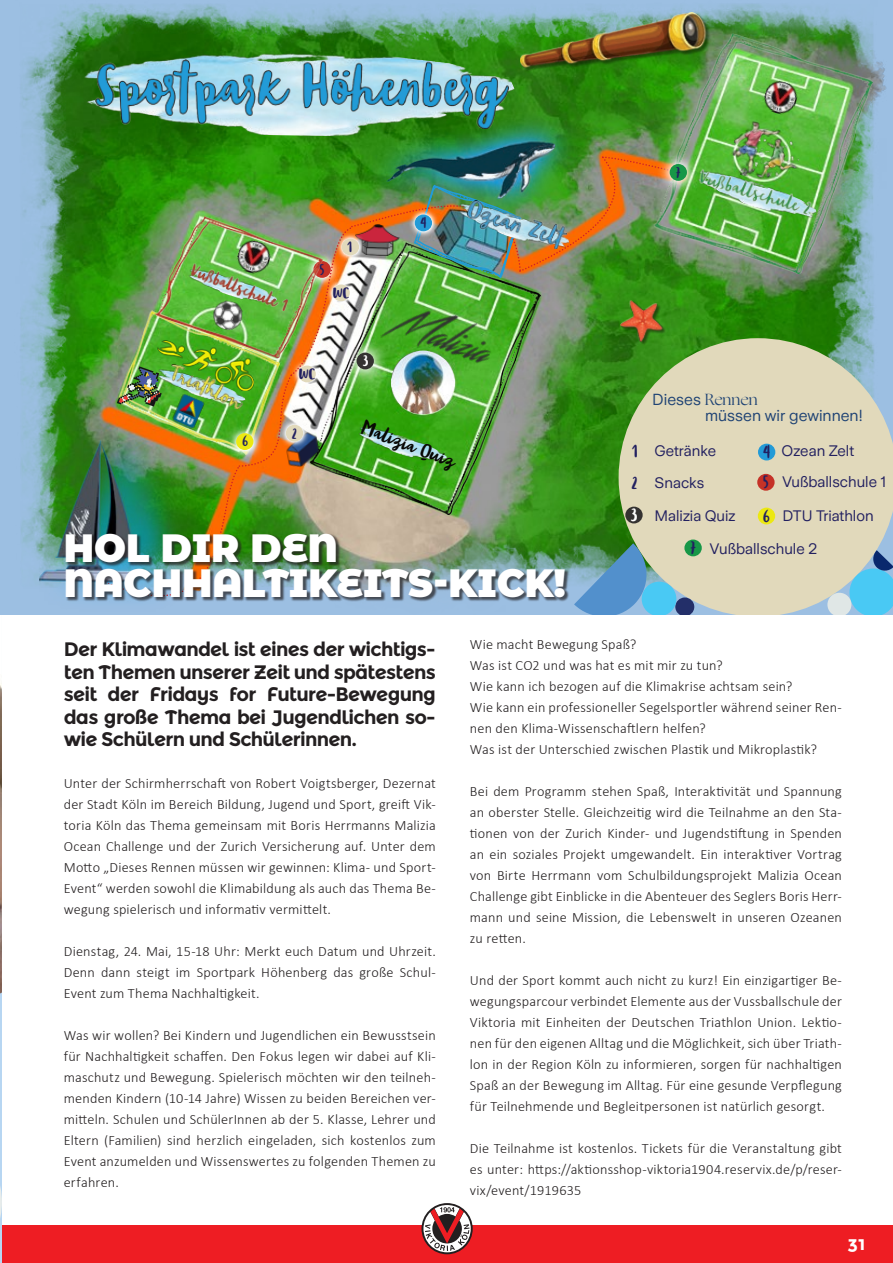
<style>
.page{position:relative;width:893px;height:1263px;background:#fff}
.page>*{position:absolute;margin:0;border:0;box-sizing:border-box;transform-origin:0 0}
.Überschrift_1{font:900 39.3px/35.1px "Montserrat Alternates";color:#fff;scale:.96 1}
.Zwischenüberschrift{font:700 19.5px/22.5px "Montserrat Alternates";letter-spacing:-.04em;color:#231f20;text-align:justify}
.t1{font:700 18px "Montserrat Alternates";color:#fff}
.t2{font:16.05px "Blog Script W00";color:#080704}
.t3{font:15.9px/15.9px "Zurich Sans";color:#1f4374}
.t4{font:15.15px "Zurich Sans";color:#222060}
.t5{font:15.15px/31.8px "Blog Script W00";color:#222060}
.t6{font:15.15px "Blog Script W00";color:#fff}
.Zwischenüberschrift-2{font:300 14.25px/21px "Calibri";letter-spacing:.01em;color:#231f20;text-align:justify}
.t7{font:12.75px "Blog Script W00";color:#222060}
.t8{font:12.75px "Blog Script W00";color:#fff}
.s1{font-family:"Ogg"}
.s2{font-family:"Blog Script W00"}
</style>
<div class="page">
<div style="left:0;top:1225px;width:893px;height:38px;background:#ee1d23"></div>
<svg style="left:421px;top:1203px;width:52px;height:51px"></svg>
<svg style="left:423px;top:1205px;width:48px;height:47px"></svg>
<hr style="left:0;top:0;width:2px;height:1263px;background:#b7d6f2">
<svg style="left:0;top:1186px;width:2px;height:32px"></svg>
<img style="left:0;top:614px;width:2px;height:379px">
<img style="left:0;top:0;width:893px;height:614px">
<img style="left:728px;top:118px;width:77px;height:68px">
<img style="left:761px;top:78px;width:39px;height:40px">
<img style="left:365px;top:112px;width:217px;height:43px">
<img style="left:39px;top:419px;width:50px;height:192px">
<svg style="left:694px;top:338px;width:199px;height:276px;background:#d7d4b9"></svg>
<svg style="left:827px;top:550px;width:66px;height:64px;background:#90c7d6"></svg>
<img style="left:89px;top:155px;width:605px;height:459px">
<img style="left:521px;top:12px;width:190px;height:60px">
<img style="left:621px;top:301px;width:46px;height:44px">
<img style="left:391px;top:351px;width:64px;height:63px;border-radius:32px">
<img style="left:407px;top:207px;width:33px;height:32px">
<div style="left:415px;top:214px;width:17px;height:17px;background:#239bd7;border-radius:50%"></div>
<img style="left:656px;top:150px;width:45px;height:45px">
<div style="left:670px;top:164px;width:17px;height:17px;background:#179747;border-radius:50%"></div>
<div style="left:625px;top:507px;width:18px;height:16px;background:#343231;border-radius:50%"></div>
<div style="left:758px;top:508px;width:17px;height:16px;background:#ece812;border-radius:50%"></div>
<div style="left:684px;top:539px;width:18px;height:17px;background:#179747;border-radius:50%"></div>
<div style="left:757px;top:474px;width:18px;height:17px;background:#c53227;border-radius:50%"></div>
<div style="left:758px;top:444px;width:17px;height:16px;background:#239bd7;border-radius:50%"></div>
<img style="left:455px;top:198px;width:115px;height:58px">
<img style="left:467px;top:200px;width:100px;height:49px">
<img style="left:278px;top:417px;width:33px;height:32px">
<div style="left:286px;top:425px;width:17px;height:17px;background:#e1d9bb;border-radius:50%"></div>
<div style="left:66px;top:533px;width:503px;height:69px;background:#231f20;opacity:.71"></div>
<p class="t7" style="left:242px;top:433px;width:8px">6</p>
<p class="t7" style="left:319px;top:262px;width:7px">5</p>
<p class="t7" style="left:347px;top:239px;width:7px">1</p>
<p class="t7" style="left:332px;top:286px;width:19px">WC</p>
<p class="t7" style="left:420px;top:216px;width:8px">4</p>
<p class="t7" style="left:298px;top:367px;width:19px">WC</p>
<p class="t7" style="left:292px;top:426px;width:7px">2</p>
<p class="t8" style="left:363px;top:353px;width:8px">3</p>
<p class="t2" style="left:365px;top:418px;width:101px;rotate:21deg">Malizia Quiz</p>
<p class="Überschrift_1" style="left:64px;top:528px;width:524px">HOL DIR DEN<br>NACHHALTIKEITS-KICK!</p>
<p class="t7" style="left:675px;top:165px;width:7px">7</p>
<p class="t5" style="left:632px;top:435px;width:8px">1<br>2</p>
<p class="t6" style="left:631px;top:506px;width:9px">3</p>
<p class="t3" style="left:705px;top:391px;width:160px;text-indent:-53px">Dieses <span class="s1">Rennen<br></span>müssen wir gewinnen!</p>
<p class="t4" style="left:654px;top:443px;width:63px">Getränke</p>
<p class="t5" style="left:763px;top:436px;width:10px">4</p>
<p class="t4" style="left:781px;top:443px;width:74px">Ozean Zelt</p>
<p class="t4" style="left:654px;top:475px;width:51px">Snacks</p>
<p class="t5" style="left:762px;top:466px;width:8px">5</p>
<p class="t4" style="left:782px;top:474px;width:105px">Vußballschule 1</p>
<p class="t4" style="left:654px;top:508px;width:83px">Malizia Quiz</p>
<p class="t5" style="left:763px;top:500px;width:9px">6</p>
<p class="t4" style="left:782px;top:507px;width:93px">DTU Triathlon</p>
<p class="t4" style="left:690px;top:540px;width:129px"><span class="s2">7</span> Vußballschule 2</p>
<p class="Zwischenüberschrift" style="left:64px;top:638px;width:374px">Der Klimawandel ist eines der wichtigs&shy;ten Themen unserer Zeit und spätestens seit der Fridays for Future-Bewegung das große Thema bei Jugendlichen so&shy;wie Schülern und Schülerinnen.</p>
<p class="Zwischenüberschrift-2" style="left:64px;top:773px;width:374px">Unter der Schirmherrschaft von Robert Voigtsberger, Dezernat der Stadt Köln im Bereich Bildung, Jugend und Sport, greift Vik&shy;toria Köln das Thema gemeinsam mit Boris Herrmanns Malizia Ocean Challenge und der Zurich Versicherung auf. Unter dem Motto „Dieses Rennen müssen wir gewinnen: Klima- und Sport-Event“ werden sowohl die Klimabildung als auch das Thema Be&shy;wegung spielerisch und informativ vermittelt.</p>
<p class="Zwischenüberschrift-2" style="left:64px;top:941px;width:374px">Dienstag, 24. Mai, 15-18 Uhr: Merkt euch Datum und Uhrzeit.<br>Denn dann steigt im Sportpark Höhenberg das große Schul-Event zum Thema Nachhaltigkeit.</p>
<p class="Zwischenüberschrift-2" style="left:64px;top:1025px;width:374px">Was wir wollen? Bei Kindern und Jugendlichen ein Bewusstsein für Nachhaltigkeit schaffen. Den Fokus legen wir dabei auf Kli&shy;maschutz und Bewegung. Spielerisch möchten wir den teilneh&shy;menden Kindern (10-14 Jahre) Wissen zu beiden Bereichen ver&shy;mitteln. Schulen und SchülerInnen ab der 5. Klasse, Lehrer und Eltern (Familien) sind herzlich eingeladen, sich kostenlos zum Event anzumelden und Wissenswertes zu folgenden Themen zu erfahren.</p>
<p class="Zwischenüberschrift-2" style="left:470px;top:633px;width:168px">Wie macht Bewegung Spaß?</p>
<p class="Zwischenüberschrift-2" style="left:470px;top:654px;width:254px">Was ist CO2 und was hat es mit mir zu tun?</p>
<p class="Zwischenüberschrift-2" style="left:470px;top:675px;width:324px">Wie kann ich bezogen auf die Klimakrise achtsam sein?</p>
<p class="Zwischenüberschrift-2" style="left:470px;top:696px;width:374px">Wie kann ein professioneller Segelsportler während seiner Ren&shy;nen den Klima-Wissenschaftlern helfen?</p>
<p class="Zwischenüberschrift-2" style="left:470px;top:738px;width:349px">Was ist der Unterschied zwischen Plastik und Mikroplastik?</p>
<p class="Zwischenüberschrift-2" style="left:470px;top:780px;width:374px">Bei dem Programm stehen Spaß, Interaktivität und Spannung an oberster Stelle. Gleichzeitig wird die Teilnahme an den Sta&shy;tionen von der Zurich Kinder- und Jugendstiftung in Spenden an ein soziales Projekt umgewandelt. Ein interaktiver Vortrag von Birte Herrmann vom Schulbildungsprojekt Malizia Ocean Challenge gibt Einblicke in die Abenteuer des Seglers Boris Herr&shy;mann und seine Mission, die Lebenswelt in unseren Ozeanen zu retten.</p>
<p class="Zwischenüberschrift-2" style="left:470px;top:969px;width:374px">Und der Sport kommt auch nicht zu kurz! Ein einzigartiger Be&shy;wegungsparcour verbindet Elemente aus der Vussballschule der Viktoria mit Einheiten der Deutschen Triathlon Union. Lektio&shy;nen für den eigenen Alltag und die Möglichkeit, sich über Triath&shy;lon in der Region Köln zu informieren, sorgen für nachhaltigen Spaß an der Bewegung im Alltag. Für eine gesunde Verpflegung für Teilnehmende und Begleitpersonen ist natürlich gesorgt.</p>
<p class="Zwischenüberschrift-2" style="left:470px;top:1137px;width:374px">Die Teilnahme ist kostenlos. Tickets für die Veranstaltung gibt es unter: https://aktionsshop-viktoria1904.reservix.de/p/reser&shy;vix/event/1919635</p>
<p class="t1" style="left:847px;top:1232px;width:19px">31</p>
</div>
